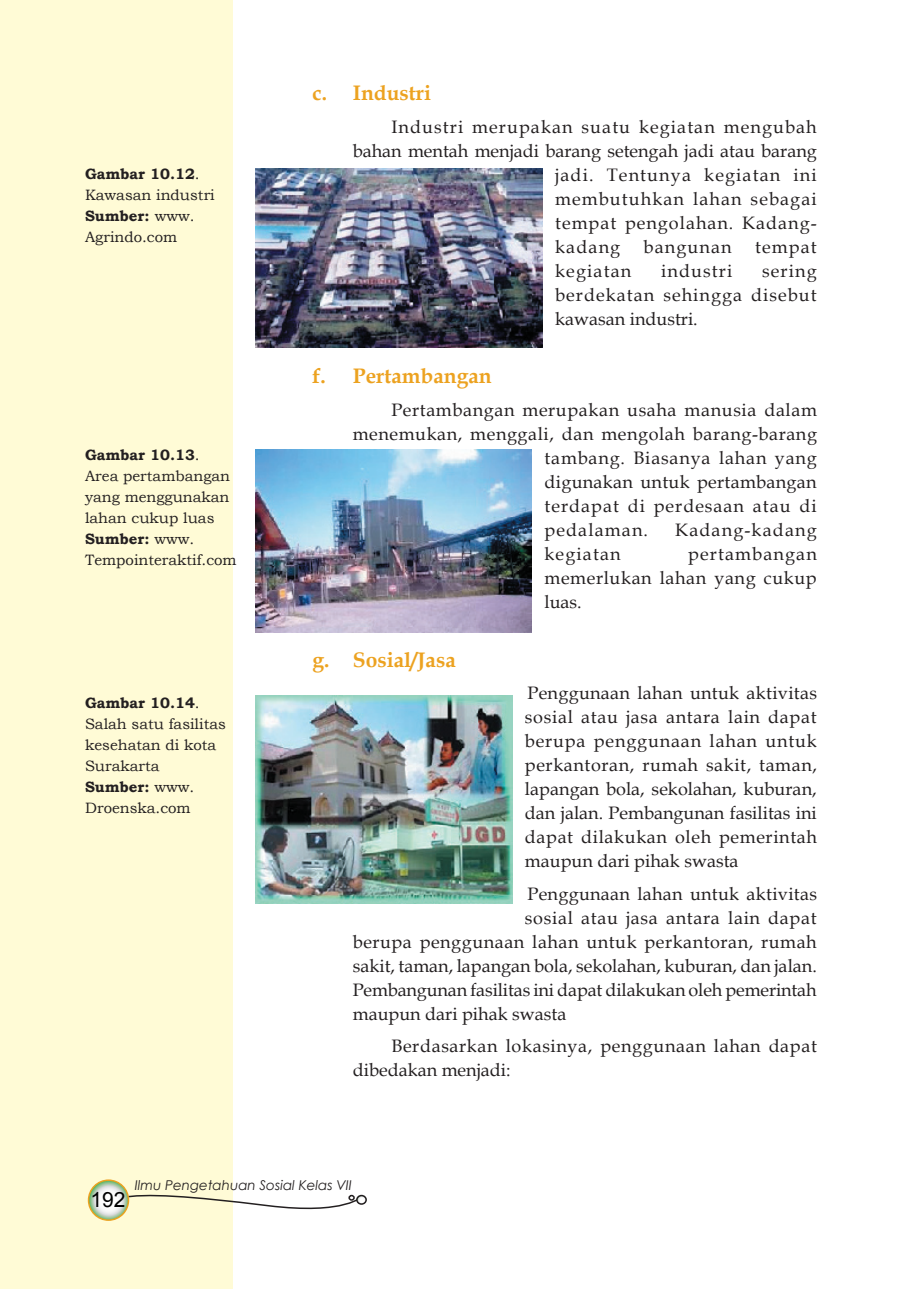
<style>
.page{position:relative;width:919px;height:1289px;background:#fff}
.page>*{position:absolute;margin:0;border:0;box-sizing:border-box;transform-origin:0 0}
.Sub_bab_3{font:700 21px "Book Antiqua";color:#eca220}
.t1{font:21px "Arial";color:#000}
._12{font:18px/24px "Book Antiqua";letter-spacing:.035em;color:#231f20;text-align:justify}
._12-2{font:18px "Book Antiqua";letter-spacing:.06em;color:#231f20}
._12-3{font:18px "Book Antiqua";color:#231f20}
._12-4{font:18px "Book Antiqua";letter-spacing:.015em;color:#231f20}
._12-5{font:18px "Book Antiqua";letter-spacing:-.005em;color:#231f20}
._12-6{font:18px "Book Antiqua";letter-spacing:.055em;color:#231f20}
._12-7{font:18px "Book Antiqua";letter-spacing:.065em;color:#231f20}
.Gambar{font:15px/21px "Bookman Old Style";color:#231f20}
.Gambar-2{font:700 15px "Bookman Old Style";color:#231f20}
.t2{font:italic 13.5px "Century Gothic";color:#231f20}
.s1{font-weight:700}
.s2{font-weight:400}
</style>
<div class="page">
<div style="left:0;top:0;width:232px;height:1288px;background:#fffbd6"></div>
<div style="left:356px;top:1194px;width:11px;height:10px;border:2px solid #231f20;border-radius:50%"></div>
<svg style="left:87px;top:1178px;width:277px;height:43px"></svg>
<div style="left:348px;top:1194px;width:7px;height:6px;border:2px solid #231f20;border-radius:50%"></div>
<img style="left:255px;top:449px;width:276px;height:183px">
<img style="left:255px;top:696px;width:257px;height:207px">
<img style="left:255px;top:168px;width:287px;height:179px">
<p class="Gambar" style="left:85px;top:164px;width:131px"><span class="s1">Gambar 10.12</span>.<br>Kawasan industri</p>
<p class="Gambar" style="left:85px;top:206px;width:111px"><span class="s1">Sumber:</span> www.<br>Agrindo.com</p>
<p class="Gambar-2" style="left:85px;top:443px;width:116px">Gambar 10.13<span class="s2">.</span></p>
<p class="Gambar" style="left:85px;top:465px;width:146px;text-align:justify">Area pertambangan yang menggunakan lahan cukup luas</p>
<p class="Gambar" style="left:85px;top:528px;width:153px"><span class="s1">Sumber:</span> www.<br>Tempointeraktif.com</p>
<p class="Gambar-2" style="left:85px;top:692px;width:116px">Gambar 10.14<span class="s2">.</span></p>
<p class="Gambar" style="left:85px;top:714px;width:142px">Salah satu fasilitas kesehatan di kota<br>Surakarta</p>
<p class="Gambar" style="left:85px;top:777px;width:111px"><span class="s1">Sumber:</span> www.<br>Droenska.com</p>
<p class="Sub_bab_3" style="left:312px;top:79px;width:120px">c. Industri</p>
<p class="_12-2" style="left:391px;top:114px;width:427px">Industri merupakan suatu kegiatan mengubah</p>
<p class="_12-3" style="left:353px;top:138px;width:465px">bahan mentah menjadi barang setengah jadi atau barang</p>
<p class="_12-2" style="left:555px;top:162px;width:263px">jadi. Tentunya kegiatan ini</p>
<p class="_12-2" style="left:555px;top:186px;width:263px">membutuhkan lahan sebagai</p>
<p class="_12-6" style="left:555px;top:210px;width:263px">tempat pengolahan. Kadang-</p>
<p class="_12" style="left:555px;top:234px;width:67px">kadang</p>
<p class="_12-2" style="left:643px;top:234px;width:90px">bangunan</p>
<p class="_12" style="left:755px;top:234px;width:63px">tempat</p>
<p class="_12-7" style="left:555px;top:258px;width:78px">kegiatan</p>
<p class="_12-2" style="left:661px;top:258px;width:73px">industri</p>
<p class="_12" style="left:555px;top:258px;width:263px;text-indent:207px">sering berdekatan sehingga disebut kawasan industri.</p>
<p class="Sub_bab_3" style="left:312px;top:362px;width:181px">f. Pertambangan</p>
<p class="_12" style="left:391px;top:397px;width:427px">Pertambangan merupakan usaha manusia dalam</p>
<p class="_12" style="left:353px;top:421px;width:465px">menemukan, menggali, dan mengolah barang-barang</p>
<p class="_12" style="left:544px;top:445px;width:274px">tambang. Biasanya lahan yang</p>
<p class="_12-4" style="left:544px;top:469px;width:274px">digunakan untuk pertambangan</p>
<p class="_12-6" style="left:544px;top:493px;width:274px">terdapat di perdesaan atau di</p>
<p class="_12-2" style="left:544px;top:517px;width:105px">pedalaman.</p>
<p class="_12-2" style="left:675px;top:517px;width:143px">Kadang-kadang</p>
<p class="_12-7" style="left:544px;top:541px;width:78px">kegiatan</p>
<p class="_12" style="left:544px;top:541px;width:274px;text-indent:144px">pertambangan memerlukan lahan yang cukup luas.</p>
<p class="Sub_bab_3" style="left:312px;top:645px;width:145px">g. Sosial/Jasa</p>
<p class="_12" style="left:525px;top:680px;width:293px">Penggunaan lahan untuk aktivitas sosial atau jasa antara lain dapat berupa penggunaan lahan untuk perkantoran, rumah sakit, taman, lapangan bola, sekolahan, kuburan, dan jalan. Pembangunan fasilitas ini dapat dilakukan oleh pemerintah maupun dari pihak swasta</p>
<p class="_12-4" style="left:527px;top:881px;width:291px">Penggunaan lahan untuk aktivitas</p>
<p class="_12" style="left:525px;top:905px;width:293px">sosial atau jasa antara lain dapat</p>
<p class="_12" style="left:353px;top:929px;width:465px">berupa penggunaan lahan untuk perkantoran, rumah</p>
<p class="_12-3" style="left:353px;top:953px;width:465px">sakit, taman, lapangan bola, sekolahan, kuburan, dan jalan.</p>
<p class="_12-5" style="left:353px;top:977px;width:465px">Pembangunan fasilitas ini dapat dilakukan oleh pemerintah</p>
<p class="_12-3" style="left:353px;top:1001px;width:215px">maupun dari pihak swasta</p>
<p class="_12" style="left:353px;top:1033px;width:465px;text-indent:39px">Berdasarkan lokasinya, penggunaan lahan dapat dibedakan menjadi:</p>
<p class="t1" style="left:90px;top:1185px;width:37px">192</p>
<p class="t2" style="left:135px;top:1175px;width:219px">Ilmu Pengetahuan Sosial Kelas VII</p>
</div>
